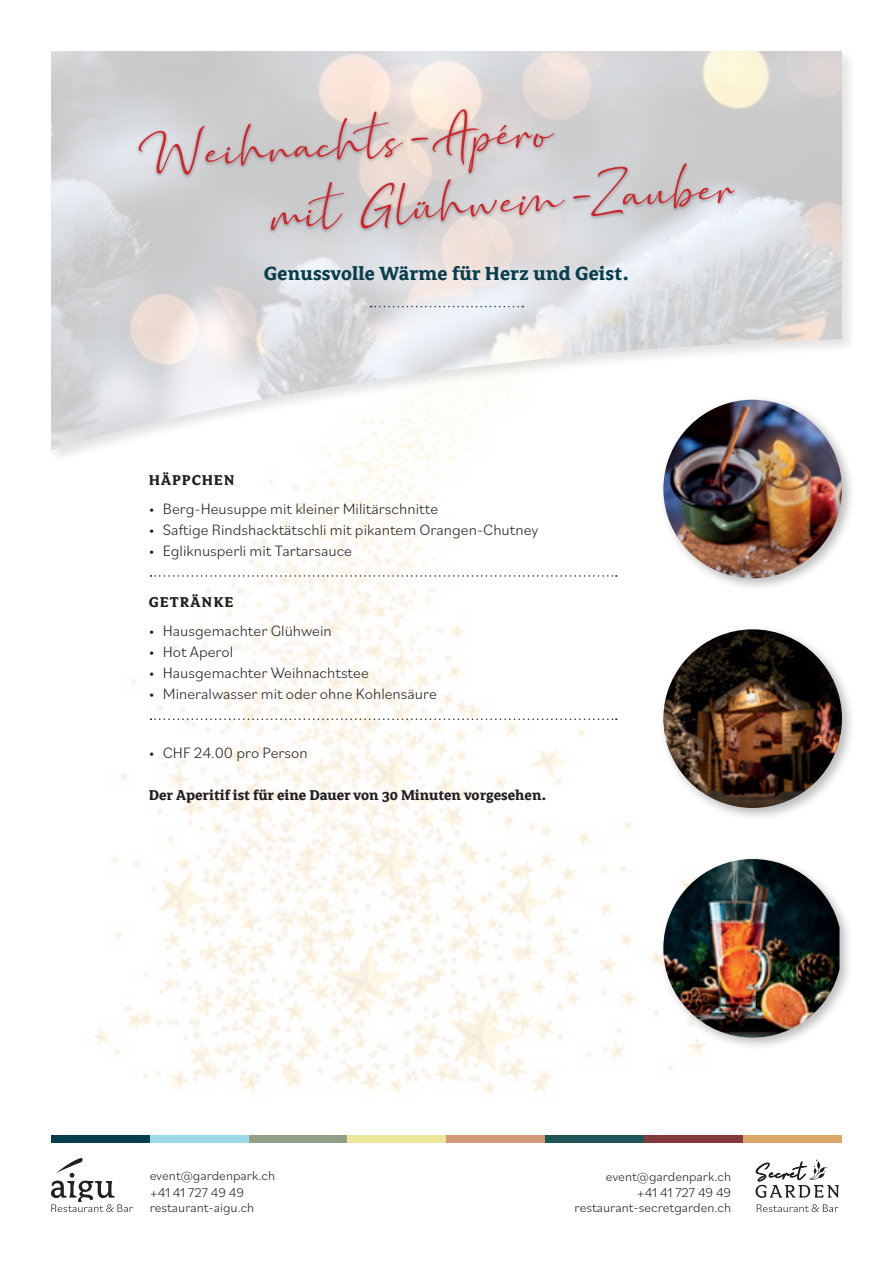
<style>
.page{position:relative;width:893px;height:1263px;background:#fff}
.page>*{position:absolute;margin:0;border:0;box-sizing:border-box;transform-origin:0 0}
.t1{font:52.5px/68.8px "Marthin Slant";color:#d1232a}
.t2{font:700 21px "Avance Pro";letter-spacing:.01em;color:#083d4d}
.t3{font:300 15.75px "Bilo";color:#231f20}
.t4{font:700 15.75px "Avance Pro";color:#231f20}
.t5{font:700 15.75px "Avance Pro";letter-spacing:.06em;color:#231f20}
.t6{font:300 13.5px/16.5px "Bilo";color:#231f20}
</style>
<div class="page">
<img style="left:94px;top:464px;width:609px;height:630px">
<div style="left:49px;top:49px;width:807px;height:415px;background:#231f20;opacity:.5"></div>
<img style="left:51px;top:51px;width:791px;height:400px">
<svg style="left:757px;top:1204px;width:81px;height:8px"></svg>
<svg style="left:755px;top:1160px;width:84px;height:38px"></svg>
<svg style="left:51px;top:1158px;width:82px;height:54px"></svg>
<div style="left:51px;top:1135px;width:102px;height:8px;background:#083d4d"></div>
<div style="left:150px;top:1135px;width:102px;height:8px;background:#9cdaea"></div>
<div style="left:249px;top:1135px;width:101px;height:8px;background:#919e88"></div>
<div style="left:348px;top:1135px;width:101px;height:8px;background:#eae799"></div>
<div style="left:446px;top:1135px;width:102px;height:8px;background:#d3997a"></div>
<div style="left:545px;top:1135px;width:102px;height:8px;background:#1f5557"></div>
<div style="left:644px;top:1135px;width:102px;height:8px;background:#81393b"></div>
<div style="left:743px;top:1135px;width:99px;height:8px;background:#dba967"></div>
<svg style="left:150px;top:575px;width:467px;height:2px"></svg>
<svg style="left:150px;top:718px;width:467px;height:2px"></svg>
<svg style="left:371px;top:306px;width:152px;height:1px"></svg>
<div style="left:136px;top:107px;width:603px;height:127px;background:#231f20;opacity:.4"></div>
<div style="left:659px;top:854px;width:194px;height:197px;background:#231f20;opacity:.3"></div>
<img style="left:663px;top:859px;width:176px;height:178px">
<div style="left:659px;top:625px;width:196px;height:196px;background:#231f20;opacity:.3"></div>
<img style="left:663px;top:629px;width:179px;height:179px;border-radius:89px">
<div style="left:659px;top:395px;width:196px;height:197px;background:#231f20;opacity:.3"></div>
<img style="left:663px;top:400px;width:179px;height:178px;border-radius:89px">
<h1 class="t1" style="left:264px;top:106px;width:467px;text-indent:-132px;rotate:-4deg">Weihnachts -Apéro<br>mit Glühwein -Zauber</h1>
<h2 class="t2" style="left:264px;top:262px;width:367px">Genussvolle Wärme für Herz und Geist.</h2>
<p class="t5" style="left:149px;top:471px;width:87px">HÄPPCHEN</p>
<p class="t3" style="left:149px;top:498px;width:291px">• Berg-Heusuppe mit kleiner Militärschnitte</p>
<p class="t3" style="left:149px;top:519px;width:391px">• Saftige Rindshacktätschli mit pikantem Orangen-Chutney</p>
<p class="t3" style="left:149px;top:540px;width:205px">• Egliknusperli mit Tartarsauce</p>
<p class="t5" style="left:149px;top:593px;width:86px">GETRÄNKE</p>
<p class="t3" style="left:149px;top:620px;width:185px">• Hausgemachter Glühwein</p>
<p class="t3" style="left:149px;top:641px;width:86px">• Hot Aperol</p>
<p class="t3" style="left:149px;top:662px;width:222px">• Hausgemachter Weihnachtstee</p>
<p class="t3" style="left:149px;top:683px;width:290px">• Mineralwasser mit oder ohne Kohlensäure</p>
<p class="t3" style="left:149px;top:741px;width:160px">• CHF 24.00 pro Person</p>
<p class="t4" style="left:149px;top:786px;width:399px">Der Aperitif ist für eine Dauer von 30 Minuten vorgesehen.</p>
<p class="t6" style="left:150px;top:1167px;width:127px">event@gardenpark.ch +41 41 727 49 49</p>
<p class="t6" style="left:150px;top:1199px;width:106px">restaurant-aigu.ch</p>
<p class="t6" style="left:606px;top:1167px;width:127px;text-align:right">event@gardenpark.ch +41 41 727 49 49</p>
<p class="t6" style="left:575px;top:1199px;width:158px">restaurant-secretgarden.ch</p>
</div>
